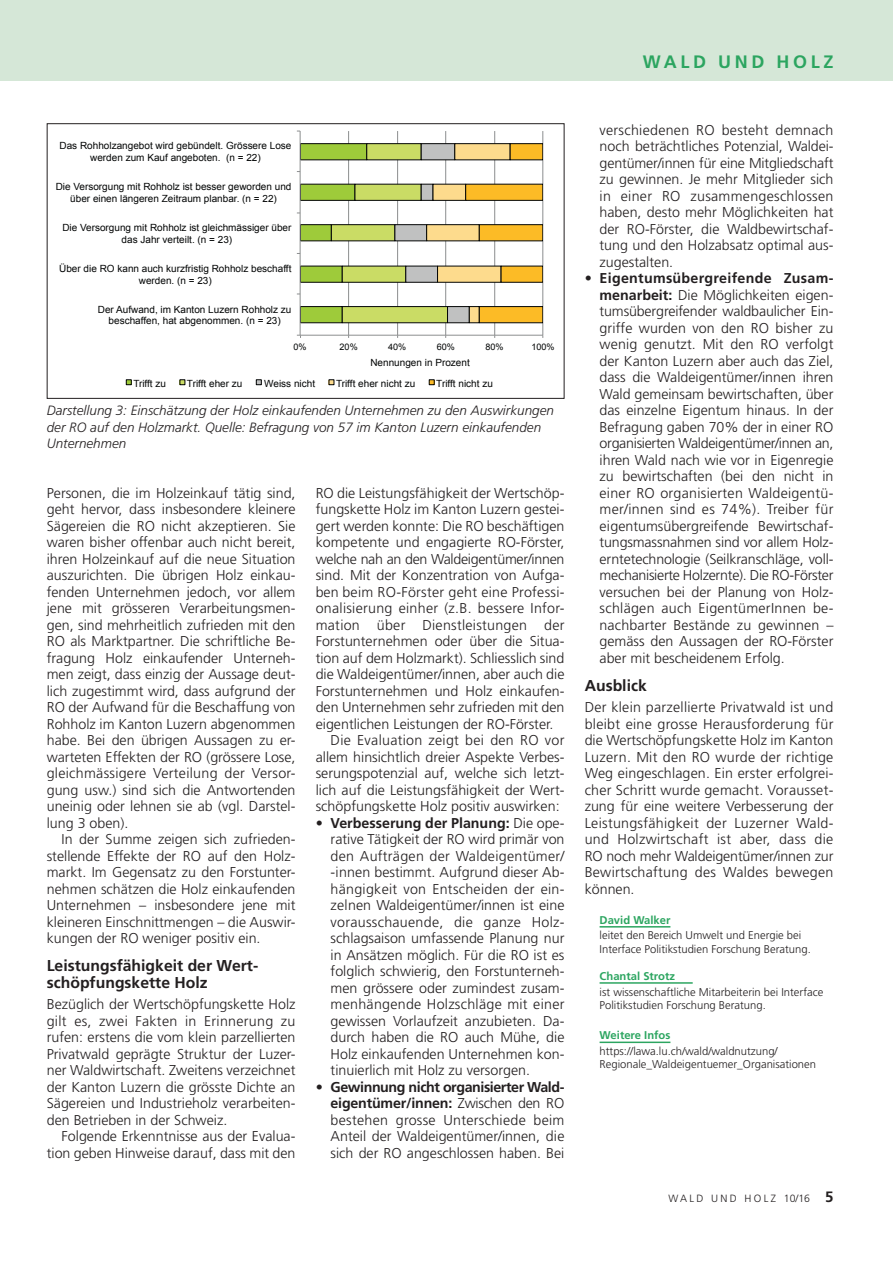
<style>
.page{position:relative;width:893px;height:1263px;background:#fff}
.page>*{position:absolute;margin:0;border:0;box-sizing:border-box;transform-origin:0 0}
.t1{font:700 18px "Frutiger LT Std";letter-spacing:.2em;color:#2ca560}
.t2{font:700 15.75px/17.2px "Frutiger LT Std";color:#231f20}
.t3{font:300 14.25px/16.5px "Frutiger LT Std";color:#231f20;text-align:justify}
.t4{font:300 14.25px "Frutiger LT Std";letter-spacing:.02em;color:#231f20}
.t5{font:300 14.25px "Frutiger LT Std";letter-spacing:-.02em;color:#231f20}
.t6{font:italic 300 13.5px/16.5px "Frutiger LT Std";color:#231f20}
.t7{font:300 11.25px/13.5px "Frutiger LT Std";color:#231f20}
.t8{font:700 11.25px "Frutiger LT Std";color:#2ca560}
.t9{font:300 10.5px "Frutiger LT Std";letter-spacing:.225em;color:#231f20}
.t10{font:9.9px/11.7px "Arial";color:#030505;text-align:center}
.t11{font:9px "Arial";color:#030505}
.s1{font-weight:700}
.s2{font-weight:700;font-size:15px}
</style>
<div class="page">
<div style="left:0;top:0;width:893px;height:81px;background:#d5e7d7"></div>
<hr style="left:600px;top:926px;width:70px;height:1px;background:#2ca560">
<hr style="left:600px;top:982px;width:93px;height:2px;background:#2ca560">
<hr style="left:600px;top:1041px;width:70px;height:2px;background:#2ca560">
<hr style="left:348px;top:131px;width:1px;height:204px;background:#8c8e8f">
<hr style="left:397px;top:131px;width:1px;height:204px;background:#8c8e8f">
<hr style="left:445px;top:131px;width:1px;height:204px;background:#8c8e8f">
<hr style="left:494px;top:131px;width:1px;height:204px;background:#8c8e8f">
<hr style="left:542px;top:131px;width:1px;height:204px;background:#8c8e8f">
<hr style="left:300px;top:335px;width:243px;height:1px;background:#8c8e8f">
<hr style="left:300px;top:131px;width:1px;height:204px;background:#8c8e8f">
<svg style="left:297px;top:143px;width:246px;height:181px"></svg>
<svg style="left:126px;top:379px;width:6px;height:6px"></svg>
<svg style="left:179px;top:379px;width:6px;height:6px"></svg>
<svg style="left:256px;top:379px;width:6px;height:6px"></svg>
<svg style="left:328px;top:379px;width:6px;height:6px"></svg>
<svg style="left:429px;top:379px;width:6px;height:6px"></svg>
<div style="left:47px;top:123px;width:517px;height:276px;border:1px solid #231f20"></div>
<p class="t1" style="left:643px;top:51px;width:192px">Wald und Holz</p>
<p class="t10" style="left:60px;top:140px;width:233px">Das Rohholzangebot wird gebündelt. Grössere Lose werden zum Kauf angeboten. (n = 22)</p>
<p class="t10" style="left:56px;top:181px;width:237px">Die Versorgung mit Rohholz ist besser geworden und über einen längeren Zeitraum planbar. (n = 22)</p>
<p class="t10" style="left:62px;top:222px;width:231px">Die Versorgung mit Rohholz ist gleichmässiger über das Jahr verteilt. (n = 23)</p>
<p class="t10" style="left:59px;top:263px;width:234px">Über die RO kann auch kurzfristig Rohholz beschafft werden. (n = 23)</p>
<p class="t10" style="left:98px;top:304px;width:195px">Der Aufwand, im Kanton Luzern Rohholz zu beschaffen, hat abgenommen. (n = 23)</p>
<p class="t11" style="left:294px;top:341px;width:15px">0%</p>
<p class="t11" style="left:340px;top:341px;width:20px">20%</p>
<p class="t11" style="left:388px;top:341px;width:20px">40%</p>
<p class="t11" style="left:437px;top:341px;width:20px">60%</p>
<p class="t11" style="left:485px;top:341px;width:20px">80%</p>
<p class="t11" style="left:531px;top:341px;width:25px">100%</p>
<p class="t10" style="left:370px;top:357px;width:101px">Nennungen in Prozent</p>
<p class="t10" style="left:133px;top:377px;width:34px">Trifft zu</p>
<p class="t10" style="left:187px;top:377px;width:57px">Trifft eher zu</p>
<p class="t10" style="left:264px;top:377px;width:52px">Weiss nicht</p>
<p class="t10" style="left:336px;top:377px;width:81px">Trifft eher nicht zu</p>
<p class="t10" style="left:436px;top:377px;width:58px">Trifft nicht zu</p>
<p class="t6" style="left:47px;top:402px;width:509px">Darstellung 3: Einschätzung der Holz einkaufenden Unternehmen zu den Auswirkungen der RO auf den Holzmarkt. Quelle: Befragung von 57 im Kanton Luzern einkaufenden<br>Unternehmen</p>
<p class="t3" style="left:47px;top:485px;width:250px">Personen, die im Holzeinkauf tätig sind, geht hervor, dass insbesondere kleinere Sägereien die RO nicht akzeptieren. Sie waren bisher offenbar auch nicht bereit, ihren Holzeinkauf auf die neue Situation auszurichten. Die übrigen Holz einkau&shy;fenden Unternehmen jedoch, vor allem jene mit grösseren Verarbeitungsmen&shy;gen, sind mehrheitlich zufrieden mit den RO als Marktpartner. Die schriftliche Be&shy;fragung Holz einkaufender Unterneh&shy;men zeigt, dass einzig der Aussage deut&shy;lich zugestimmt wird, dass aufgrund der RO der Aufwand für die Beschaffung von Rohholz im Kanton Luzern abgenommen habe. Bei den übrigen Aussagen zu er&shy;warteten Effekten der RO (grössere Lose, gleichmässigere Verteilung der Versor&shy;gung usw.) sind sich die Antwortenden uneinig oder lehnen sie ab (vgl. Darstel&shy;lung 3 oben).</p>
<p class="t3" style="left:47px;top:831px;width:250px;text-indent:15px">In der Summe zeigen sich zufrieden&shy;stellende Effekte der RO auf den Holz&shy;markt. Im Gegensatz zu den Forstunter&shy;nehmen schätzen die Holz einkaufenden Unternehmen – insbesondere jene mit kleineren Einschnittmengen – die Auswir&shy;kungen der RO weniger positiv ein.</p>
<p class="t2" style="left:47px;top:957px;width:213px">Leistungsfähigkeit der Wert&shy;schöpfungskette Holz</p>
<p class="t3" style="left:47px;top:996px;width:250px">Bezüglich der Wertschöpfungskette Holz gilt es, zwei Fakten in Erinnerung zu rufen: erstens die vom klein parzellierten Privatwald geprägte Struktur der Luzer&shy;ner Waldwirtschaft. Zweitens verzeichnet der Kanton Luzern die grösste Dichte an Sägereien und Industrieholz verarbeiten&shy;den Betrieben in der Schweiz.</p>
<p class="t3" style="left:47px;top:1128px;width:250px;text-align:right">Folgende Erkenntnisse aus der Evalua&shy;tion geben Hinweise darauf, dass mit den</p>
<p class="t3" style="left:316px;top:485px;width:250px">RO die Leistungsfähigkeit der Wertschöp-</p>
<p class="t3" style="left:316px;top:501px;width:250px">fungskette Holz im Kanton Luzern gestei-</p>
<p class="t3" style="left:316px;top:518px;width:250px">gert werden konnte: Die RO beschäftigen</p>
<p class="t3" style="left:316px;top:534px;width:250px">kompetente und engagierte RO-Förster,</p>
<p class="t5" style="left:316px;top:551px;width:250px">welche nah an den Waldeigentümer/innen</p>
<p class="t3" style="left:316px;top:567px;width:250px">sind. Mit der Konzentration von Aufga-</p>
<p class="t4" style="left:316px;top:584px;width:250px">ben beim RO-Förster geht eine Professi-</p>
<p class="t4" style="left:316px;top:600px;width:250px">onalisierung einher (z.B. bessere Infor-</p>
<p class="t4" style="left:316px;top:617px;width:250px">mation über Dienstleistungen der</p>
<p class="t3" style="left:316px;top:633px;width:250px">Forstunternehmen oder über die Situa-</p>
<p class="t3" style="left:316px;top:650px;width:250px">tion auf dem Holzmarkt). Schliesslich sind</p>
<p class="t3" style="left:316px;top:666px;width:250px">die Waldeigentümer/innen, aber auch die</p>
<p class="t3" style="left:316px;top:683px;width:250px">Forstunternehmen und Holz einkaufen-</p>
<p class="t3" style="left:316px;top:699px;width:250px">den Unternehmen sehr zufrieden mit den</p>
<p class="t3" style="left:316px;top:716px;width:239px">eigentlichen Leistungen der RO-Förster.</p>
<p class="t4" style="left:331px;top:732px;width:235px">Die Evaluation zeigt bei den RO vor</p>
<p class="t3" style="left:316px;top:749px;width:250px">allem hinsichtlich dreier Aspekte Verbes-</p>
<p class="t3" style="left:316px;top:765px;width:250px">serungspotenzial auf, welche sich letzt-</p>
<p class="t3" style="left:316px;top:782px;width:250px">lich auf die Leistungsfähigkeit der Wert-</p>
<p class="t3" style="left:316px;top:798px;width:245px">schöpfungskette Holz positiv auswirken:</p>
<p class="t3" style="left:331px;top:815px;width:235px;text-indent:-15px"><span class="s1">• Verbesserung der Planung:</span> Die ope&shy;rative Tätigkeit der RO wird primär von den Aufträgen der Waldeigentümer/ -innen bestimmt. Aufgrund dieser Ab&shy;hängigkeit von Entscheiden der ein&shy;zelnen Waldeigentümer/innen ist eine vorausschauende, die ganze Holz&shy;schlagsaison umfassende Planung nur in Ansätzen möglich. Für die RO ist es folglich schwierig, den Forstunterneh&shy;men grössere oder zumindest zusam&shy;menhängende Holzschläge mit einer gewissen Vorlaufzeit anzubieten. Da&shy;durch haben die RO auch Mühe, die Holz einkaufenden Unternehmen kon&shy;tinuierlich mit Holz zu versorgen.</p>
<p class="t3" style="left:331px;top:1079px;width:235px;text-indent:-15px"><span class="s1">• Gewinnung nicht organisierter Wald&shy;eigentümer/innen:</span> Zwischen den RO bestehen grosse Unterschiede beim Anteil der Waldeigentümer/innen, die sich der RO angeschlossen haben. Bei</p>
<p class="t3" style="left:600px;top:122px;width:235px">verschiedenen RO besteht demnach noch beträchtliches Potenzial, Waldei&shy;gentümer/innen für eine Mitgliedschaft zu gewinnen. Je mehr Mitglieder sich in einer RO zusammengeschlossen haben, desto mehr Möglichkeiten hat der RO-Förster, die Waldbewirtschaf&shy;tung und den Holzabsatz optimal aus&shy;zugestalten.</p>
<p class="t3" style="left:600px;top:270px;width:235px;text-indent:-15px"><span class="s1">• Eigentumsübergreifende Zusam&shy;menarbeit:</span> Die Möglichkeiten eigen&shy;tumsübergreifender waldbaulicher Ein&shy;griffe wurden von den RO bisher zu wenig genutzt. Mit den RO verfolgt der Kanton Luzern aber auch das Ziel, dass die Waldeigentümer/innen ihren Wald gemeinsam bewirtschaften, über das einzelne Eigentum hinaus. In der Befragung gaben 70% der in einer RO organisierten Waldeigentümer/innen an, ihren Wald nach wie vor in Eigenregie zu bewirtschaften (bei den nicht in einer RO organisierten Waldeigentü&shy;mer/innen sind es 74%). Treiber für eigentumsübergreifende Bewirtschaf&shy;tungsmassnahmen sind vor allem Holz&shy;erntetechnologie (Seilkranschläge, voll&shy;mechanisierte Holzernte). Die RO-Förster versuchen bei der Planung von Holz&shy;schlägen auch EigentümerInnen be&shy;nachbarter Bestände zu gewinnen – gemäss den Aussagen der RO-Förster aber mit bescheidenem Erfolg.</p>
<p class="t2" style="left:585px;top:677px;width:64px">Ausblick</p>
<p class="t3" style="left:585px;top:699px;width:250px">Der klein parzellierte Privatwald ist und bleibt eine grosse Herausforderung für die Wertschöpfungskette Holz im Kanton Luzern. Mit den RO wurde der richtige Weg eingeschlagen. Ein erster erfolgrei&shy;cher Schritt wurde gemacht. Vorausset&shy;zung für eine weitere Verbesserung der Leistungsfähigkeit der Luzerner Wald&shy;und Holzwirtschaft ist aber, dass die RO noch mehr Waldeigentümer/innen zur Bewirtschaftung des Waldes bewegen können.</p>
<p class="t8" style="left:600px;top:913px;width:72px">David Walker</p>
<p class="t7" style="left:600px;top:929px;width:213px">leitet den Bereich Umwelt und Energie bei<br>Interface Politikstudien Forschung Beratung.</p>
<p class="t8" style="left:600px;top:969px;width:77px">Chantal Strotz</p>
<p class="t7" style="left:600px;top:985px;width:225px">ist wissenschaftliche Mitarbeiterin bei Interface<br>Politikstudien Forschung Beratung.</p>
<p class="t8" style="left:600px;top:1029px;width:72px">Weitere Infos</p>
<p class="t7" style="left:600px;top:1044px;width:218px">https://lawa.lu.ch/wald/waldnutzung/<br>Regionale_Waldeigentuemer_Organisationen</p>
<p class="t9" style="left:668px;top:1192px;width:167px">WALD UND HOLZ 10/16 <span class="s2">5</span></p>
</div>
